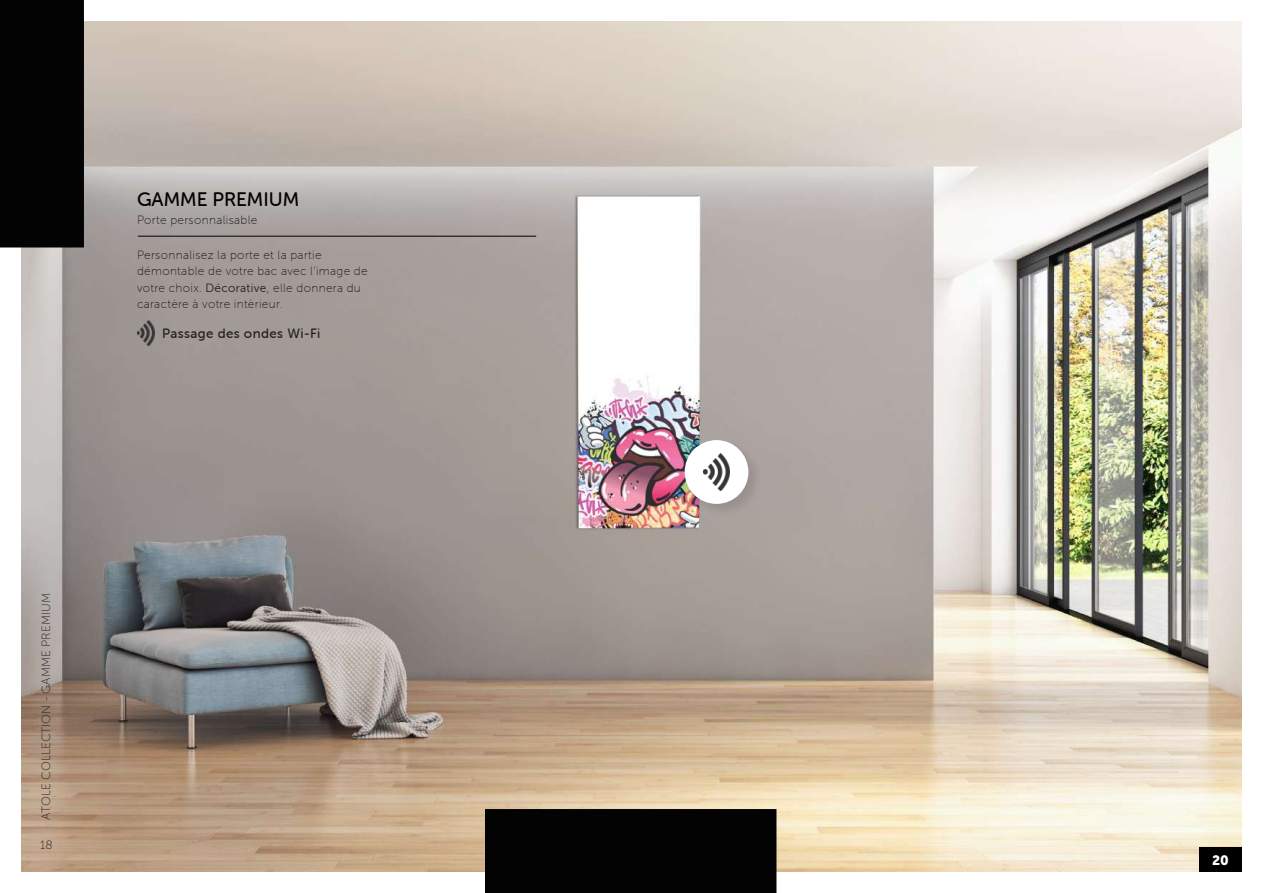
<style>
.page{position:relative;width:1263px;height:893px;background:#fff}
.page>*{position:absolute;margin:0;border:0;box-sizing:border-box;transform-origin:0 0}
.t1{font:19.5px "Museo Sans Rounded 500";color:#000}
.t2{font:13.5px "Museo Sans Rounded 500";letter-spacing:.03em;color:#231f20}
.t3{font:13.5px "Museo Sans 900";color:#fff}
.t4{font:12px/16.5px "Museo Sans Rounded 100";letter-spacing:.03em;color:#231f20}
.t5{font:12px "Museo Sans 100";color:#231f20}
.s1{font-family:"Museo Sans Rounded 300"}
</style>
<div class="page">
<img style="left:21px;top:21px;width:1221px;height:851px">
<hr style="left:138px;top:236px;width:398px;height:1px;background:#000">
<div style="left:486px;top:809px;width:291px;height:84px;background:#030304"></div>
<div style="left:0;top:0;width:84px;height:248px;background:#030304"></div>
<div style="left:1199px;top:847px;width:43px;height:25px;background:#000"></div>
<div style="left:682px;top:438px;width:80px;height:80px;background:#231f20;opacity:.14"></div>
<div style="left:685px;top:440px;width:63px;height:64px;background:#fff;border-radius:50%"></div>
<img style="left:704px;top:453px;width:25px;height:38px">
<img style="left:138px;top:321px;width:17px;height:24px">
<h1 class="t1" style="left:137px;top:189px;width:164px">GAMME PREMIUM</h1>
<p class="t4" style="left:137px;top:211px;width:122px">Porte personnalisable</p>
<p class="t4" style="left:137px;top:247px;width:232px">Personnalisez la porte et la partie démontable de votre bac avec l’image de votre choix. <span class="s1">Décorative</span>, elle donnera du caractère à votre intèrieur.</p>
<p class="t2" style="left:162px;top:325px;width:160px">Passage des ondes Wi-Fi</p>
<p class="t5" style="left:40px;top:820px;width:228px;rotate:-90deg">ATOLE COLLECTION - GAMME PREMIUM</p>
<p class="t5" style="left:40px;top:839px;width:14px">18</p>
<p class="t3" style="left:1212px;top:852px;width:18px">20</p>
</div>
